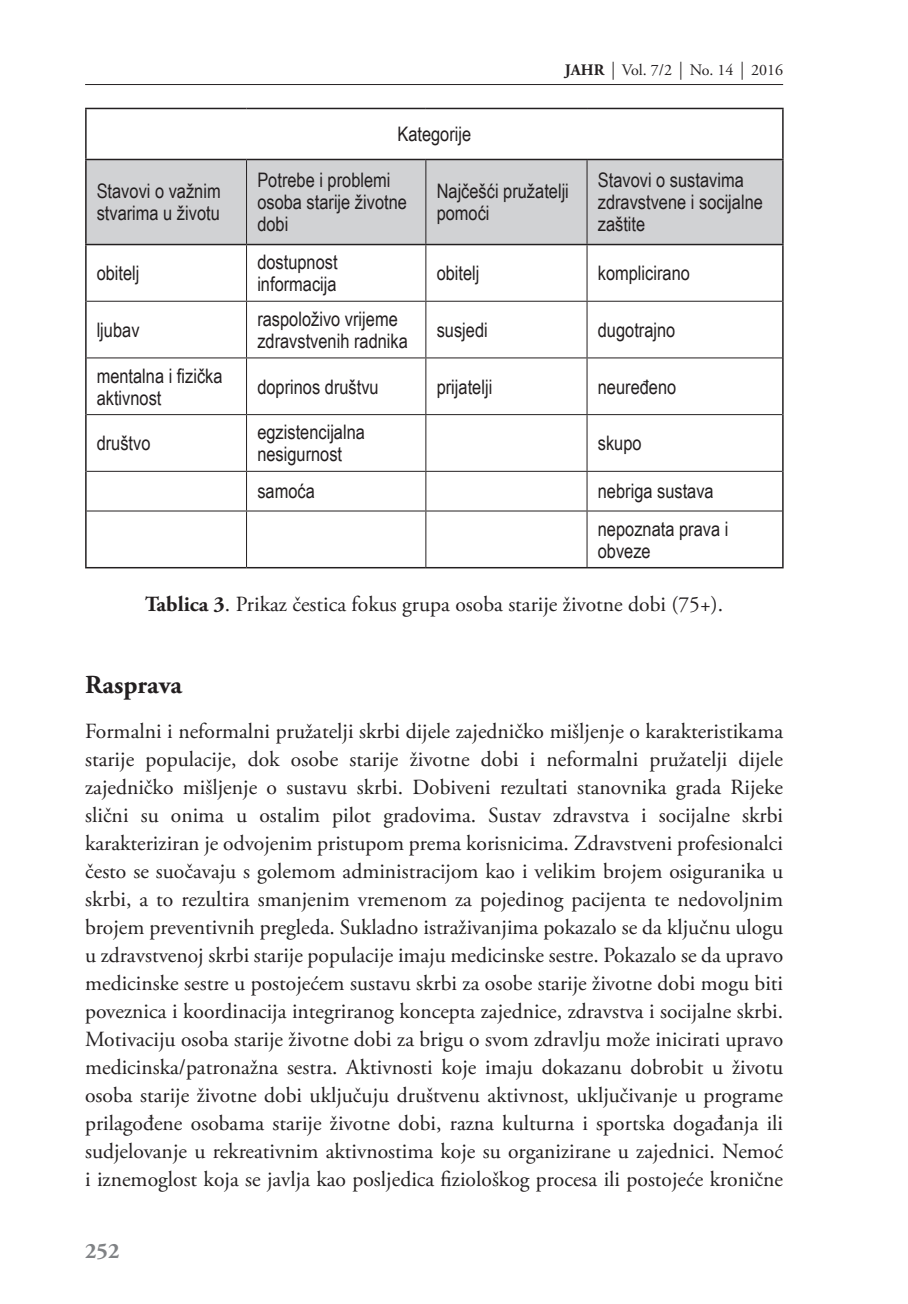
<style>
.page{position:relative;width:908px;height:1304px;background:#fff}
.page>*{position:absolute;margin:0;border:0;box-sizing:border-box;transform-origin:0 0}
.podnaslov{font:700 26px "Adobe Garamond Pro";color:#231f20}
.t1{font:700 22px "Adobe Garamond Pro";color:#808285}
.txt{font:21.6px/28px "Adobe Garamond Pro";color:#231f20;text-align:justify}
.tab{font:20px/22px "Arial Narrow";color:#231f20}
.t2{font:16px "Adobe Garamond Pro";color:#231f20}
.s1{font-weight:700}
</style>
<div class="page">
<hr style="left:85px;top:84px;width:697px;height:1px;background:#231f20">
<div style="left:87px;top:160px;width:694px;height:84px;background:#d1d2d4"></div>
<hr style="left:246px;top:160px;width:1px;height:84px;background:#231f20">
<hr style="left:425px;top:160px;width:1px;height:84px;background:#231f20">
<hr style="left:586px;top:160px;width:1px;height:84px;background:#231f20">
<hr style="left:246px;top:245px;width:1px;height:56px;background:#231f20">
<hr style="left:425px;top:245px;width:1px;height:56px;background:#231f20">
<hr style="left:586px;top:245px;width:1px;height:56px;background:#231f20">
<hr style="left:87px;top:301px;width:159px;height:1px;background:#231f20">
<hr style="left:246px;top:301px;width:179px;height:1px;background:#231f20">
<hr style="left:246px;top:302px;width:1px;height:55px;background:#231f20">
<hr style="left:425px;top:301px;width:161px;height:1px;background:#231f20">
<hr style="left:425px;top:302px;width:1px;height:55px;background:#231f20">
<hr style="left:586px;top:301px;width:195px;height:1px;background:#231f20">
<hr style="left:586px;top:302px;width:1px;height:55px;background:#231f20">
<hr style="left:87px;top:357px;width:159px;height:1px;background:#231f20">
<hr style="left:246px;top:357px;width:179px;height:1px;background:#231f20">
<hr style="left:246px;top:358px;width:1px;height:56px;background:#231f20">
<hr style="left:425px;top:357px;width:161px;height:1px;background:#231f20">
<hr style="left:425px;top:358px;width:1px;height:56px;background:#231f20">
<hr style="left:586px;top:357px;width:195px;height:1px;background:#231f20">
<hr style="left:586px;top:358px;width:1px;height:56px;background:#231f20">
<hr style="left:87px;top:414px;width:159px;height:1px;background:#231f20">
<hr style="left:246px;top:414px;width:179px;height:1px;background:#231f20">
<hr style="left:246px;top:415px;width:1px;height:56px;background:#231f20">
<hr style="left:425px;top:414px;width:161px;height:1px;background:#231f20">
<hr style="left:425px;top:415px;width:1px;height:56px;background:#231f20">
<hr style="left:586px;top:414px;width:195px;height:1px;background:#231f20">
<hr style="left:586px;top:415px;width:1px;height:56px;background:#231f20">
<hr style="left:87px;top:471px;width:159px;height:1px;background:#231f20">
<hr style="left:246px;top:471px;width:179px;height:1px;background:#231f20">
<hr style="left:246px;top:472px;width:1px;height:38px;background:#231f20">
<hr style="left:425px;top:471px;width:161px;height:1px;background:#231f20">
<hr style="left:425px;top:472px;width:1px;height:38px;background:#231f20">
<hr style="left:586px;top:471px;width:195px;height:1px;background:#231f20">
<hr style="left:586px;top:472px;width:1px;height:38px;background:#231f20">
<hr style="left:87px;top:510px;width:159px;height:1px;background:#231f20">
<hr style="left:246px;top:510px;width:179px;height:1px;background:#231f20">
<hr style="left:246px;top:511px;width:1px;height:56px;background:#231f20">
<hr style="left:425px;top:510px;width:161px;height:1px;background:#231f20">
<hr style="left:425px;top:511px;width:1px;height:56px;background:#231f20">
<hr style="left:586px;top:510px;width:195px;height:1px;background:#231f20">
<hr style="left:586px;top:511px;width:1px;height:56px;background:#231f20">
<hr style="left:85px;top:108px;width:161px;height:1px;background:#231f20">
<hr style="left:85px;top:109px;width:2px;height:50px;background:#231f20">
<hr style="left:246px;top:108px;width:179px;height:1px;background:#231f20">
<hr style="left:425px;top:108px;width:161px;height:1px;background:#231f20">
<hr style="left:586px;top:108px;width:197px;height:1px;background:#231f20">
<hr style="left:781px;top:109px;width:2px;height:50px;background:#231f20">
<hr style="left:85px;top:245px;width:2px;height:56px;background:#231f20">
<hr style="left:781px;top:245px;width:2px;height:56px;background:#231f20">
<hr style="left:85px;top:301px;width:2px;height:57px;background:#231f20">
<hr style="left:781px;top:301px;width:2px;height:57px;background:#231f20">
<hr style="left:85px;top:358px;width:2px;height:57px;background:#231f20">
<hr style="left:781px;top:358px;width:2px;height:57px;background:#231f20">
<hr style="left:85px;top:415px;width:2px;height:56px;background:#231f20">
<hr style="left:781px;top:415px;width:2px;height:56px;background:#231f20">
<hr style="left:85px;top:471px;width:2px;height:40px;background:#231f20">
<hr style="left:781px;top:471px;width:2px;height:40px;background:#231f20">
<hr style="left:85px;top:511px;width:2px;height:56px;background:#231f20">
<hr style="left:781px;top:511px;width:2px;height:56px;background:#231f20">
<hr style="left:85px;top:567px;width:161px;height:1px;background:#231f20">
<hr style="left:246px;top:567px;width:179px;height:1px;background:#231f20">
<hr style="left:425px;top:567px;width:161px;height:1px;background:#231f20">
<hr style="left:586px;top:567px;width:197px;height:1px;background:#231f20">
<hr style="left:85px;top:159px;width:161px;height:1px;background:#231f20">
<hr style="left:85px;top:160px;width:2px;height:84px;background:#231f20">
<hr style="left:246px;top:159px;width:179px;height:1px;background:#231f20">
<hr style="left:425px;top:159px;width:161px;height:1px;background:#231f20">
<hr style="left:586px;top:159px;width:197px;height:1px;background:#231f20">
<hr style="left:781px;top:160px;width:2px;height:84px;background:#231f20">
<hr style="left:85px;top:244px;width:161px;height:1px;background:#231f20">
<hr style="left:246px;top:244px;width:179px;height:1px;background:#231f20">
<hr style="left:425px;top:244px;width:161px;height:1px;background:#231f20">
<hr style="left:586px;top:244px;width:197px;height:1px;background:#231f20">
<p class="tab" style="left:397px;top:122px;width:75px">Kategorije</p>
<p class="t2" style="left:564px;top:60px;width:220px"><span class="s1">JAHR</span> Vol. 7/2 No. 14 2016</p>
<p class="tab" style="left:97px;top:180px;width:125px">Stavovi o važnim stvarima u životu</p>
<p class="tab" style="left:257px;top:169px;width:151px">Potrebe i problemi osoba starije životne dobi</p>
<p class="tab" style="left:436px;top:180px;width:134px">Najčešći pružatelji pomoći</p>
<p class="tab" style="left:597px;top:169px;width:166px">Stavovi o sustavima zdravstvene i socijalne zaštite</p>
<p class="tab" style="left:97px;top:261px;width:44px">obitelj</p>
<p class="tab" style="left:257px;top:250px;width:82px">dostupnost informacija</p>
<p class="tab" style="left:436px;top:261px;width:44px">obitelj</p>
<p class="tab" style="left:597px;top:261px;width:94px">komplicirano</p>
<p class="tab" style="left:97px;top:318px;width:44px">ljubav</p>
<p class="tab" style="left:257px;top:307px;width:152px">raspoloživo vrijeme zdravstvenih radnika</p>
<p class="tab" style="left:436px;top:318px;width:53px">susjedi</p>
<p class="tab" style="left:597px;top:318px;width:79px">dugotrajno</p>
<p class="tab" style="left:97px;top:364px;width:127px">mentalna i fizička aktivnost</p>
<p class="tab" style="left:257px;top:375px;width:123px">doprinos društvu</p>
<p class="tab" style="left:436px;top:375px;width:57px">prijatelji</p>
<p class="tab" style="left:597px;top:375px;width:80px">neuređeno</p>
<p class="tab" style="left:97px;top:431px;width:55px">društvo</p>
<p class="tab" style="left:257px;top:420px;width:109px">egzistencijalna nesigurnost</p>
<p class="tab" style="left:597px;top:431px;width:45px">skupo</p>
<p class="tab" style="left:257px;top:480px;width:59px">samoća</p>
<p class="tab" style="left:597px;top:480px;width:117px">nebriga sustava</p>
<p class="tab" style="left:597px;top:517px;width:132px">nepoznata prava i obveze</p>
<p class="txt" style="left:145px;top:591px;width:579px"><span class="s1">Tablica 3</span>. Prikaz čestica fokus grupa osoba starije životne dobi (75+).</p>
<p class="podnaslov" style="left:85px;top:670px;width:98px">Rasprava</p>
<p class="txt" style="left:85px;top:718px;width:699px">Formalni i neformalni pružatelji skrbi dijele zajedničko mišljenje o karakteristikama starije populacije, dok osobe starije životne dobi i neformalni pružatelji dijele zajedničko mišljenje o sustavu skrbi. Dobiveni rezultati stanovnika grada Rijeke slični su onima u ostalim pilot gradovima. Sustav zdravstva i socijalne skrbi karakteriziran je odvojenim pristupom prema korisnicima. Zdravstveni profesionalci često se suočavaju s golemom administracijom kao i velikim brojem osiguranika u skrbi, a to rezultira smanjenim vremenom za pojedinog pacijenta te nedovoljnim brojem preventivnih pregleda. Sukladno istraživanjima pokazalo se da ključnu ulogu u zdravstvenoj skrbi starije populacije imaju medicinske sestre. Pokazalo se da upravo medicinske sestre u postojećem sustavu skrbi za osobe starije životne dobi mogu biti poveznica i koordinacija integriranog koncepta zajednice, zdravstva i socijalne skrbi.<br>Motivaciju osoba starije životne dobi za brigu o svom zdravlju može inicirati upravo medicinska/patronažna sestra. Aktivnosti koje imaju dokazanu dobrobit u životu osoba starije životne dobi uključuju društvenu aktivnost, uključivanje u programe prilagođene osobama starije životne dobi, razna kulturna i sportska događanja ili sudjelovanje u rekreativnim aktivnostima koje su organizirane u zajednici. Nemoć i iznemoglost koja se javlja kao posljedica fiziološkog procesa ili postojeće kronične</p>
<p class="t1" style="left:85px;top:1238px;width:36px">252</p>
</div>
